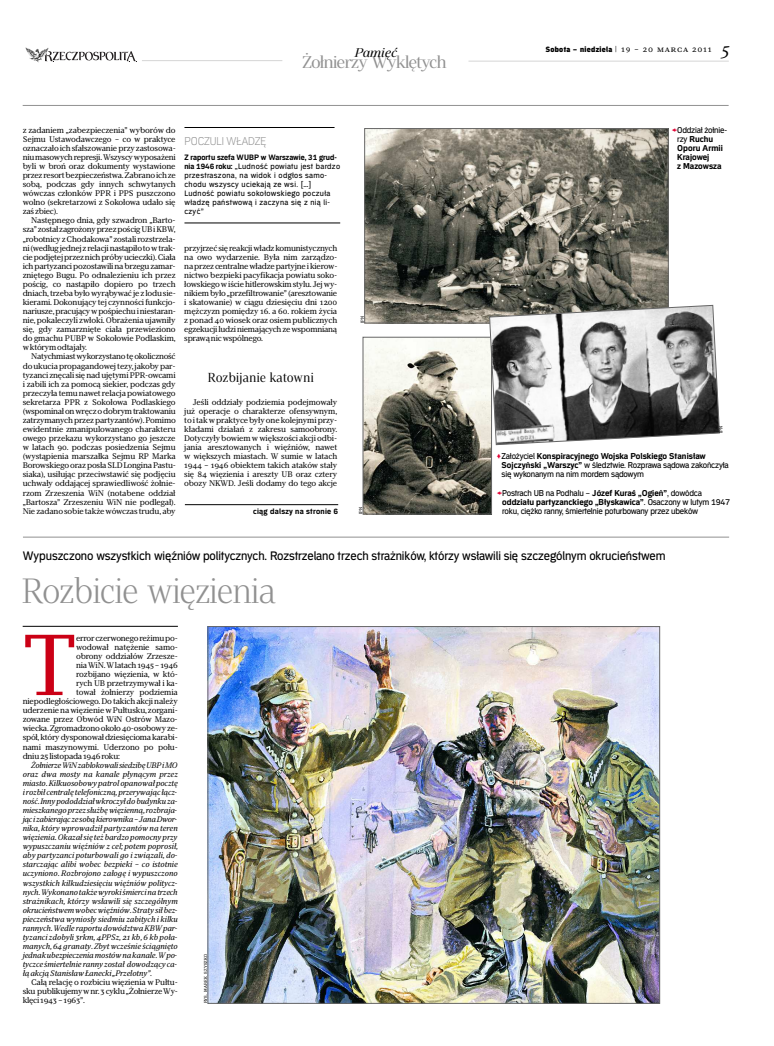
<style>
.page{position:relative;width:774px;height:1046px;background:#fff}
.page>*{position:absolute;margin:0;border:0;box-sizing:border-box;transform-origin:0 0}
.t1{font:86.2px "Erepublic Body Serif";color:#cb0015}
.t2{font:300 35px "Erepublic Serif Display";color:#919191}
.t3{font:17px "Erepublic Serif Display";letter-spacing:-.03em;color:#919191;scale:1.1 1}
.t4{font:italic 17px "Erepublic Serif";color:#000}
.t5{font:13px "Erepublic Sans";letter-spacing:-.01em;color:#000}
.t6{font:13px "Erepublic Serif Display";letter-spacing:.03em;color:#000}
.t7{font:italic 12.6px "Erepublic Serif Display";color:#000;scale:1.2 1}
.t8{font:300 12px "Erepublic Sans";letter-spacing:-.01em;color:#919191}
.t9{font:9px/9.1px "Erepublic Sans";letter-spacing:-.02em;color:#000}
.t10{font:700 9px/9.1px "Erepublic Sans";letter-spacing:.005em;color:#000}
.t11{font:8.2px/9.1px "Erepublic Sans";letter-spacing:.04em;color:#000}
.t12{font:700 8.2px "Erepublic Sans";letter-spacing:.035em;color:#000}
.t13{font:8.1px/9.1px "Erepublic Body Serif";letter-spacing:-.02em;color:#000;text-align:justify}
.t14{font:italic 8px/9.1px "Erepublic Body Serif";letter-spacing:-.03em;color:#000;text-align:justify}
.t15{font:8px "Erepublic Sans Poster";letter-spacing:.04em;color:#000}
.t16{font:4.4px "Erepublic Slab";letter-spacing:.045em;color:#000}
.s1{font-family:"Erepublic Body Serif Caps";font-size:8.5px}
.s2{font-weight:700}
.s3{color:#e30133}
.s4{font-weight:400}
.s5{font-weight:700;color:#e30133}
</style>
<div class="page">
<hr style="left:142px;top:60px;width:140px;height:1px;background:#d5d5d5">
<hr style="left:468px;top:61px;width:261px;height:1px;background:#d5d5d5">
<svg style="left:26px;top:47px;width:110px;height:15px"></svg>
<hr style="left:23px;top:105px;width:706px;height:1px;background:#919191">
<hr style="left:23px;top:537px;width:706px;height:1px;background:#919191">
<img style="left:367px;top:130px;width:299px;height:191px">
<div style="left:365px;top:128px;width:303px;height:195px;border:1px solid #666"></div>
<hr style="left:23px;top:626px;width:155px;height:1px;background:#000">
<hr style="left:185px;top:504px;width:153px;height:1px;background:#000">
<hr style="left:184px;top:127px;width:150px;height:1px;background:#000">
<hr style="left:184px;top:223px;width:156px;height:1px;background:#000">
<img style="left:365px;top:339px;width:125px;height:173px">
<div style="left:363px;top:337px;width:129px;height:177px;border:1px solid #666"></div>
<svg style="left:489px;top:305px;width:231px;height:140px"></svg>
<img style="left:210px;top:628px;width:448px;height:373px">
<p class="t15" style="left:546px;top:46px;width:167px">Sobota – niedziela <span class="s1">| 19 – 20 marca 2011</span></p>
<h3 class="t7" style="left:355px;top:49px;width:37px">Pamięć</h3>
<h3 class="t4" style="left:720px;top:47px;width:11px">5</h3>
<h3 class="t3" style="left:302px;top:56px;width:133px">Żołnierzy Wyklętych</h3>
<p class="t13" style="left:23px;top:126px;width:155px">z zadaniem „zabezpieczenia” wyborów do Sejmu Ustawodawczego – co w praktyce oznaczało ich sfałszowanie przy zastosowa&shy;niu masowych represji. Wszyscy wyposażeni byli w broń oraz dokumenty wystawione przez resort bezpieczeństwa. Zabrano ich ze sobą, podczas gdy innych schwytanych wówczas członków PPR i PPS puszczono wolno (sekretarzowi z Sokołowa udało się zaś zbiec).</p>
<p class="t13" style="left:23px;top:217px;width:155px;text-indent:9px">Następnego dnia, gdy szwadron „Barto&shy;sza” został zagrożony przez pościg UB i KBW, „robotnicy z Chodakowa” zostali rozstrzela&shy;ni (według jednej zrelacji nastąpiło to wtrak&shy;cie podjętej przez nich próby ucieczki). Ciała ich partyzanci pozostawili na brzegu zamar&shy;zniętego Bugu. Po odnalezieniu ich przez pościg, co nastąpiło dopiero po trzech dniach, trzeba było wyrąbywać je z lodu sie&shy;kierami. Dokonujący tej czynności funkcjo&shy;nariusze, pracujący w pośpiechu i niestaran&shy;nie, pokaleczyli zwłoki. Obrażenia ujawniły się, gdy zamarznięte ciała przewieziono do gmachu PUBP w Sokołowie Podlaskim, w którym odtajały.</p>
<p class="t13" style="left:23px;top:353px;width:155px;text-indent:9px">Natychmiast wykorzystano tę okoliczność do ukucia propagandowej tezy, jakoby par&shy;tyzanci znęcali się nad ujętymi PPR-owcami i zabili ich za pomocą siekier, podczas gdy przeczyła temu nawet relacja powiatowego sekretarza PPR z Sokołowa Podlaskiego (wspominał on wręcz o dobrym traktowaniu zatrzymanych przez partyzantów). Pomimo ewidentnie zmanipulowanego charakteru owego przekazu wykorzystano go jeszcze w latach 90. podczas posiedzenia Sejmu (wystąpienia marszałka Sejmu RP Marka Borowskiego oraz posła SLD Longina Pastu&shy;siaka), usiłując przeciwstawić się podjęciu uchwały oddającej sprawiedliwość żołnie&shy;rzom Zrzeszenia WiN (notabene oddział „Bartosza” Zrzeszeniu WiN nie podlegał).<br>Nie zadano sobie także wówczas trudu, aby</p>
<h3 class="t8" style="left:184px;top:137px;width:83px">POCZULI WŁADZĘ</h3>
<p class="t11" style="left:184px;top:153px;width:157px"><span class="s2">Z raportu szefa WUBP w Warszawie, 31 grud&shy;nia 1946 roku:</span> „Ludność powiatu jest bardzo przestraszona, na widok i odgłos samo&shy;chodu wszyscy uciekają ze wsi. […] Ludność powiatu sokołowskiego poczuła władzę państwową i zaczyna się z nią li&shy;czyć”</p>
<p class="t13" style="left:184px;top:244px;width:155px">przyjrzeć się reakcji władz komunistycznych na owo wydarzenie. Była nim zarządzo&shy;na przez centralne władze partyjne i kierow&shy;nictwo bezpieki pacyfikacja powiatu soko&shy;łowskiego w iście hitlerowskim stylu. Jej wy&shy;nikiem było „przefiltrowanie” (aresztowanie i skatowanie) w ciągu dziesięciu dni 1200 mężczyzn pomiędzy 16. a 60. rokiem życia z ponad 40 wiosek oraz osiem publicznych egzekucji ludzi niemających ze wspomnianą sprawą nic wspólnego.</p>
<h3 class="t6" style="left:208px;top:373px;width:107px">Rozbijanie katowni</h3>
<p class="t13" style="left:184px;top:398px;width:155px;text-indent:9px">Jeśli oddziały podziemia podejmowały już operacje o charakterze ofensywnym, to i tak w praktyce były one kolejnymi przy&shy;kładami działań z zakresu samoobrony.<br>Dotyczyły bowiem w większości akcji odbi&shy;jania aresztowanych i więźniów, nawet w większych miastach. W sumie w latach 1944 – 1946 obiektem takich ataków stały się 84 więzienia i areszty UB oraz cztery obozy NKWD. Jeśli dodamy do tego akcje</p>
<p class="t12" style="left:253px;top:508px;width:87px">ciąg dalszy na stronie 6</p>
<p class="t16" style="left:361px;top:323px;width:9px;rotate:-90deg">IPN</p>
<p class="t10" style="left:677px;top:126px;width:51px;text-indent:-5px"><span class="s3">&lt;</span><span class="s4">Oddział żołnie&shy;rzy</span> Ruchu<br>Oporu Armii<br>Krajowej<br>z Mazowsza</p>
<p class="t16" style="left:720px;top:433px;width:9px;rotate:-90deg">IPN</p>
<p class="t9" style="left:501px;top:452px;width:229px;text-indent:-5px"><span class="s5">≥</span>Założyciel <span class="s2">Konspiracyjnego Wojska Polskiego Stanisław<br>Sojczyński „Warszyc”</span> w śledztwie. Rozprawa sądowa zakończyła się wykonanym na nim mordem sądowym</p>
<p class="t10" style="left:502px;top:489px;width:229px;text-indent:-5px"><span class="s3">&lt;</span><span class="s4">Postrach UB na Podhalu –</span> Józef Kuraś „Ogień”<span class="s4">, dowódca </span>oddziału partyzanckiego „Błyskawica”<span class="s4">. Osaczony w lutym 1947</span></p>
<p class="t16" style="left:359px;top:514px;width:9px;rotate:-90deg">IPN</p>
<p class="t9" style="left:502px;top:507px;width:197px">roku, ciężko ranny, śmiertelnie poturbowany przez ubeków</p>
<h3 class="t5" style="left:23px;top:551px;width:644px">Wypuszczono wszystkich więźniów politycznych. Rozstrzelano trzech strażników, którzy wsławili się szczególnym okrucieństwem</h3>
<h2 class="t2" style="left:22px;top:579px;width:255px">Rozbicie więzienia</h2>
<h1 class="t1" style="left:23px;top:635px;width:56px">T</h1>
<p class="t13" style="left:76px;top:634px;width:103px">error czerwonego reżimu po-</p>
<p class="t13" style="left:76px;top:643px;width:103px">wodował natężenie samo-</p>
<p class="t13" style="left:76px;top:652px;width:103px">obrony oddziałów Zrzesze-</p>
<p class="t13" style="left:76px;top:661px;width:103px">nia WiN. Wlatach1945 –1946</p>
<p class="t13" style="left:76px;top:670px;width:103px">rozbijano więzienia, w któ-</p>
<p class="t13" style="left:76px;top:679px;width:103px">rych UB przetrzymywał i ka-</p>
<p class="t13" style="left:76px;top:689px;width:103px">tował żołnierzy podziemia</p>
<p class="t13" style="left:23px;top:698px;width:157px">niepodległościowego. Do takich akcji należy</p>
<p class="t13" style="left:23px;top:707px;width:157px">uderzenie na więzienie w Pułtusku, zorgani-</p>
<p class="t13" style="left:23px;top:716px;width:157px">zowane przez Obwód WiN Ostrów Mazo-</p>
<p class="t13" style="left:23px;top:725px;width:157px">wiecka. Zgromadzono około 40-osobowy ze-</p>
<p class="t13" style="left:23px;top:734px;width:157px">spół, który dysponował dziesięcioma karabi-</p>
<p class="t13" style="left:23px;top:743px;width:157px">nami maszynowymi. Uderzono po połu-</p>
<p class="t13" style="left:23px;top:752px;width:99px">dniu 25 listopada 1946 roku:</p>
<p class="t14" style="left:23px;top:761px;width:157px;text-indent:9px">Żołnierze WiN zablokowali siedzibę UBP i MO oraz dwa mosty na kanale płynącym przez miasto. Kilkuosobowy patrol opanował pocztę i rozbił centralę telefoniczną, przerywając łącz&shy;ność. Inny pododdział wkroczył dobudynku za&shy;mieszkanego przez służbę więzienną, rozbraja&shy;jąc izabierając ze sobą kierownika –Jana Dwor&shy;nika, który wprowadził partyzantów na teren więzienia. Okazał się też bardzo pomocny przy wypuszczaniu więźniów z cel; potem poprosił, aby partyzanci poturbowali go i związali, do&shy;starczając alibi wobec bezpieki – co istotnie uczyniono. Rozbrojono załogę i wypuszczono wszystkich kilkudziesięciu więźniów politycz&shy;nych. Wykonano także wyroki śmierci na trzech strażnikach, którzy wsławili się szczególnym okrucieństwem wobec więźniów. Straty sił bez&shy;pieczeństwa wyniosły siedmiu zabitych i kilku rannych. Wedle raportu dowództwa KBW par&shy;tyzanci zdobyli 3rkm, 4PPSz, 21 kb, 6 kb poła&shy;manych, 64 granaty. Zbyt wcześnie ściągnięto jednak ubezpieczenia mostów na kanale. W po&shy;tyczce śmiertelnie ranny został dowodzący ca&shy;łą akcją Stanisław Łanecki „Przelotny”.</p>
<p class="t13" style="left:23px;top:979px;width:157px;text-indent:9px">Całą relację o rozbiciu więzienia w Pułtu&shy;sku publikujemy w nr. 3 cyklu „Żołnierze Wy&shy;klęci 1943 – 1963”.</p>
<p class="t16" style="left:204px;top:1003px;width:51px;rotate:-90deg">RYS. MAREK SZYSZKO</p>
</div>
